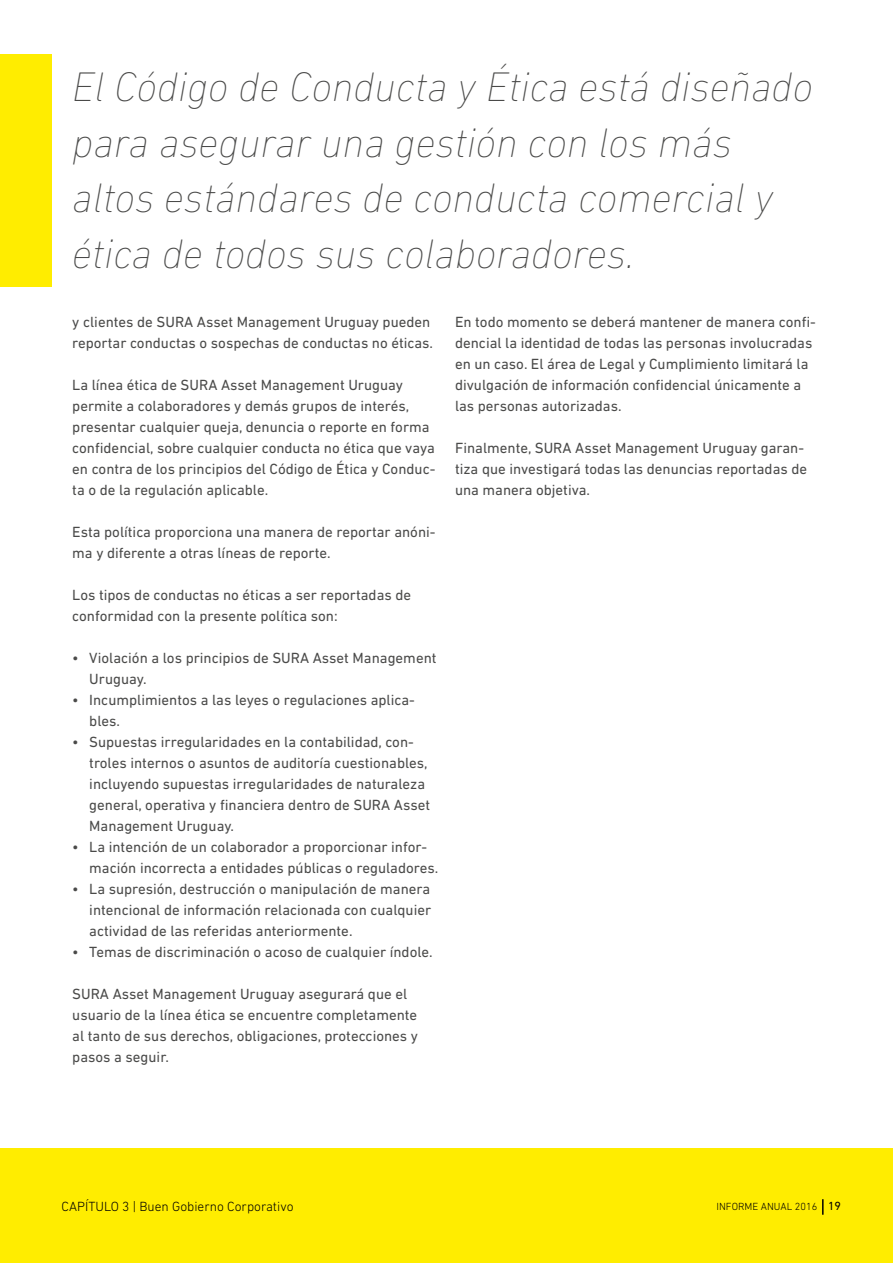
<style>
.page{position:relative;width:893px;height:1263px;background:#fff}
.page>*{position:absolute;margin:0;border:0;box-sizing:border-box;transform-origin:0 0}
.t1{font:italic 200 42px/55.5px "DIN Next LT Pro";color:#4a4a49}
.t2{font:15px/21px "DIN Next LT Pro";color:#4a4a49}
.t3{font:300 13.5px "DIN Next LT Pro";color:#000}
.t4{font:300 10.5px "DIN Next LT Pro";color:#000}
.s1{font-weight:400;font-size:12px}
</style>
<div class="page">
<div style="left:0;top:1148px;width:893px;height:115px;background:#ffed00"></div>
<svg style="left:822px;top:1199px;width:2px;height:16px"></svg>
<div style="left:0;top:54px;width:51px;height:232px;background:#ffed00"></div>
<h1 class="t1" style="left:72px;top:59px;width:742px">El Código de Conducta y Ética está diseñado para asegurar una gestión con los más altos estándares de conducta comercial y ética de todos sus colaboradores.</h1>
<p class="t2" style="left:72px;top:311px;width:362px">y clientes de SURA Asset Management Uruguay pueden reportar conductas o sospechas de conductas no éticas.</p>
<p class="t2" style="left:72px;top:374px;width:365px">La línea ética de SURA Asset Management Uruguay permite a colaboradores y demás grupos de interés, presentar cualquier queja, denuncia o reporte en forma confidencial, sobre cualquier conducta no ética que vaya en contra de los principios del Código de Ética y Conduc&shy;ta o de la regulación aplicable.</p>
<p class="t2" style="left:72px;top:521px;width:365px">Esta política proporciona una manera de reportar anóni&shy;ma y diferente a otras líneas de reporte.</p>
<p class="t2" style="left:72px;top:584px;width:340px">Los tipos de conductas no éticas a ser reportadas de conformidad con la presente política son:</p>
<p class="t2" style="left:89px;top:647px;width:349px;text-indent:-17px">• Violación a los principios de SURA Asset Management<br>Uruguay.</p>
<p class="t2" style="left:89px;top:689px;width:327px;text-indent:-17px">• Incumplimientos a las leyes o regulaciones aplica&shy;bles.</p>
<p class="t2" style="left:89px;top:731px;width:342px;text-indent:-17px">• Supuestas irregularidades en la contabilidad, con&shy;troles internos o asuntos de auditoría cuestionables, incluyendo supuestas irregularidades de naturaleza general, operativa y financiera dentro de SURA Asset Management Uruguay.</p>
<p class="t2" style="left:89px;top:836px;width:350px;text-indent:-17px">• La intención de un colaborador a proporcionar infor&shy;mación incorrecta a entidades públicas o reguladores.</p>
<p class="t2" style="left:89px;top:878px;width:343px;text-align:justify;text-indent:-17px">• La supresión, destrucción o manipulación de manera intencional de información relacionada con cualquier actividad de las referidas anteriormente.</p>
<p class="t2" style="left:72px;top:941px;width:362px">• Temas de discriminación o acoso de cualquier índole.</p>
<p class="t2" style="left:72px;top:983px;width:347px">SURA Asset Management Uruguay asegurará que el usuario de la línea ética se encuentre completamente al tanto de sus derechos, obligaciones, protecciones y pasos a seguir.</p>
<p class="t2" style="left:455px;top:311px;width:362px">En todo momento se deberá mantener de manera confi&shy;dencial la identidad de todas las personas involucradas en un caso. El área de Legal y Cumplimiento limitará la divulgación de información confidencial únicamente a las personas autorizadas.</p>
<p class="t2" style="left:455px;top:437px;width:354px">Finalmente, SURA Asset Management Uruguay garan&shy;tiza que investigará todas las denuncias reportadas de una manera objetiva.</p>
<p class="t3" style="left:62px;top:1199px;width:233px">CAPÍTULO 3 | Buen Gobierno Corporativo</p>
<p class="t4" style="left:716px;top:1201px;width:126px">INFORME ANUAL 2016 <span class="s1">19</span></p>
</div>
